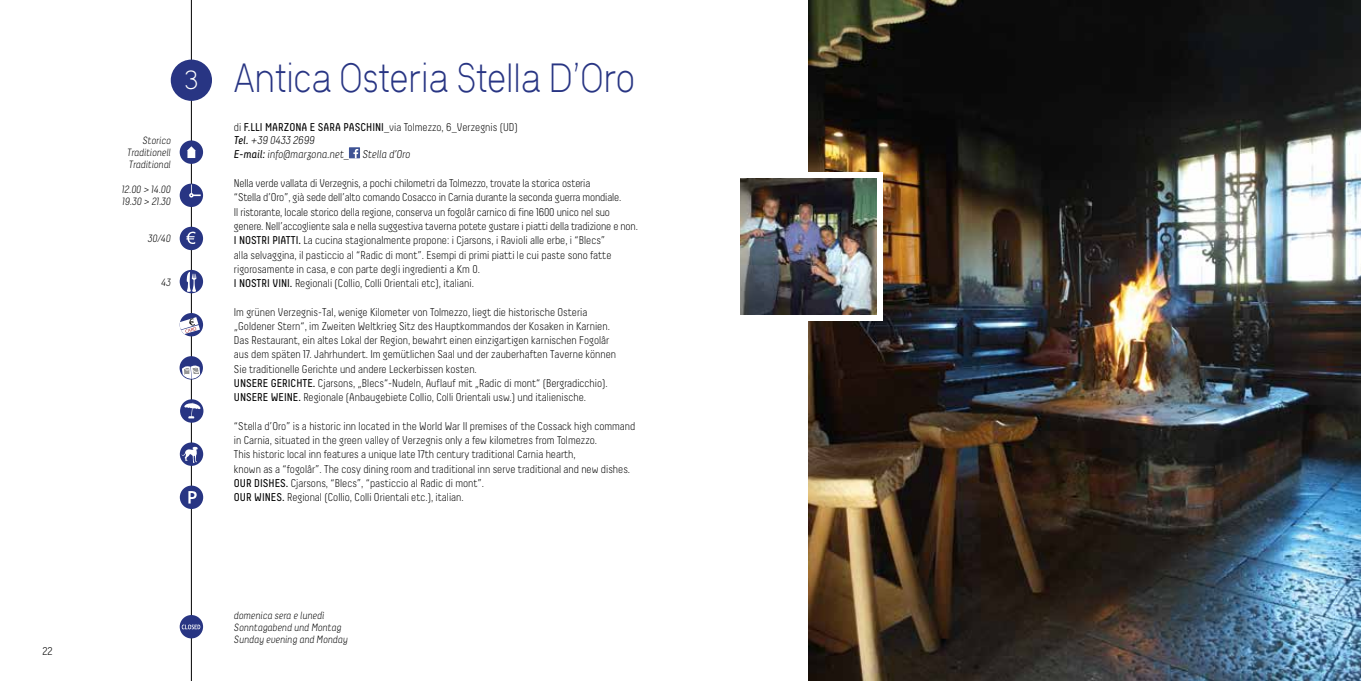
<style>
.page{position:relative;width:1361px;height:681px;background:#fff}
.page>*{position:absolute;margin:0;border:0;box-sizing:border-box;transform-origin:0 0}
.t1{font:300 37.5px "Kune";color:#283583;scale:.9 1}
.t2{font:300 24px "Kune";color:#fff}
.t3{font:300 11.25px/14.2px "Decima";color:#000}
.t4{font:italic 300 11.25px/13.5px "Decima";color:#000}
.t5{font:italic 300 10.5px/12px "Decima";color:#000}
.s1{font-style:normal}
.s2{font-weight:400;font-style:normal}
.s3{font-weight:400}
</style>
<div class="page">
<hr style="left:191px;top:0;width:1px;height:680px;background:#000">
<div style="left:171px;top:60px;width:41px;height:41px;background:#283583;border-radius:50%"></div>
<div style="left:180px;top:356px;width:23px;height:23px;background:#283583;border-radius:50%"></div>
<svg style="left:182px;top:365px;width:18px;height:14px"></svg>
<div style="left:180px;top:442px;width:23px;height:23px;background:#283583;border-radius:50%"></div>
<svg style="left:181px;top:446px;width:17px;height:17px"></svg>
<div style="left:180px;top:485px;width:23px;height:23px;background:#283583;border-radius:50%"></div>
<svg style="left:188px;top:491px;width:9px;height:12px"></svg>
<div style="left:180px;top:183px;width:23px;height:24px;background:#283583;border-radius:50%"></div>
<svg style="left:189px;top:184px;width:12px;height:13px"></svg>
<div style="left:180px;top:140px;width:23px;height:24px;background:#283583;border-radius:50%"></div>
<svg style="left:187px;top:146px;width:9px;height:12px"></svg>
<div style="left:180px;top:227px;width:23px;height:23px;background:#283583;border-radius:50%"></div>
<svg style="left:186px;top:231px;width:9px;height:13px"></svg>
<div style="left:180px;top:270px;width:23px;height:23px;background:#283583;border-radius:50%"></div>
<svg style="left:187px;top:272px;width:9px;height:20px"></svg>
<div style="left:180px;top:313px;width:23px;height:23px;background:#283583;border-radius:50%"></div>
<svg style="left:180px;top:317px;width:20px;height:17px"></svg>
<svg style="left:180px;top:614px;width:23px;height:24px"></svg>
<svg style="left:182px;top:624px;width:18px;height:5px"></svg>
<div style="left:349px;top:147px;width:11px;height:11px;background:#3f5394"></div>
<svg style="left:353px;top:149px;width:5px;height:9px"></svg>
<div style="left:180px;top:399px;width:23px;height:23px;background:#283583;border-radius:50%"></div>
<svg style="left:184px;top:402px;width:17px;height:16px"></svg>
<img style="left:808px;top:0;width:553px;height:680px">
<div style="left:733px;top:172px;width:149px;height:149px;background:#fff"></div>
<img style="left:740px;top:179px;width:136px;height:136px">
<p class="t3" style="left:43px;top:644px;width:12px">22</p>
<h2 class="t2" style="left:184px;top:61px;width:15px">3</h2>
<p class="t5" style="left:127px;top:134px;width:45px;text-align:justify;text-indent:15px">Storico Traditionell Traditional</p>
<p class="t5" style="left:122px;top:183px;width:50px">12.00 &gt; 14.00<br>19.30 &gt; 21.30</p>
<p class="t5" style="left:148px;top:232px;width:25px">30/40</p>
<p class="t5" style="left:161px;top:276px;width:11px">43</p>
<h1 class="t1" style="left:234px;top:48px;width:446px">Antica Osteria Stella D’Oro</h1>
<p class="t4" style="left:234px;top:120px;width:285px"><span class="s1">di</span> <span class="s2">F.LLI MARZONA E SARA PASCHINI</span><span class="s1">_via Tolmezzo, 6_Verzegnis (UD)<br></span><span class="s3">Tel.</span> +39 0433 2699<br><span class="s3">E-mail:</span> info@marzona.net_ Stella d’Oro</p>
<p class="t3" style="left:234px;top:176px;width:405px">Nella verde vallata di Verzegnis, a pochi chilometri da Tolmezzo, trovate la storica osteria<br>“Stella d’Oro”, già sede dell’alto comando Cosacco in Carnia durante la seconda guerra mondiale.<br>Il ristorante, locale storico della regione, conserva un fogolâr carnico di fine 1600 unico nel suo genere. Nell’accogliente sala e nella suggestiva taverna potete gustare i piatti della tradizione e non.<br><span class="s3">I NOSTRI PIATTI.</span> La cucina stagionalmente propone: i Cjarsons, i Ravioli alle erbe, i “Blecs”<br>alla selvaggina, il pasticcio al “Radic di mont”. Esempi di primi piatti le cui paste sono fatte rigorosamente in casa, e con parte degli ingredienti a Km 0.<br><span class="s3">I NOSTRI VINI.</span> Regionali (Collio, Colli Orientali etc), italiani.</p>
<p class="t3" style="left:234px;top:304px;width:384px">Im grünen Verzegnis-Tal, wenige Kilometer von Tolmezzo, liegt die historische Osteria „Goldener Stern“, im Zweiten Weltkrieg Sitz des Hauptkommandos der Kosaken in Karnien.<br>Das Restaurant, ein altes Lokal der Region, bewahrt einen einzigartigen karnischen Fogolâr aus dem späten 17. Jahrhundert. Im gemütlichen Saal und der zauberhaften Taverne können Sie traditionelle Gerichte und andere Leckerbissen kosten.<br><span class="s3">UNSERE GERICHTE.</span> Cjarsons, „Blecs“-Nudeln, Auflauf mit „Radic di mont“ (Bergradicchio).<br><span class="s3">UNSERE WEINE.</span> Regionale (Anbaugebiete Collio, Colli Orientali usw.) und italienische.</p>
<p class="t3" style="left:234px;top:418px;width:403px">“Stella d’Oro” is a historic inn located in the World War II premises of the Cossack high command in Carnia, situated in the green valley of Verzegnis only a few kilometres from Tolmezzo.<br>This historic local inn features a unique late 17th century traditional Carnia hearth,<br>known as a “fogolâr”. The cosy dining room and traditional inn serve traditional and new dishes.<br><span class="s3">OUR DISHES.</span> Cjarsons, “Blecs”, “pasticcio al Radic di mont”.<br><span class="s3">OUR WINES.</span> Regional (Collio, Colli Orientali etc.), italian.</p>
<p class="t5" style="left:234px;top:608px;width:115px">domenica sera e lunedì<br>Sonntagabend und Montag<br>Sunday evening and Monday</p>
</div>
